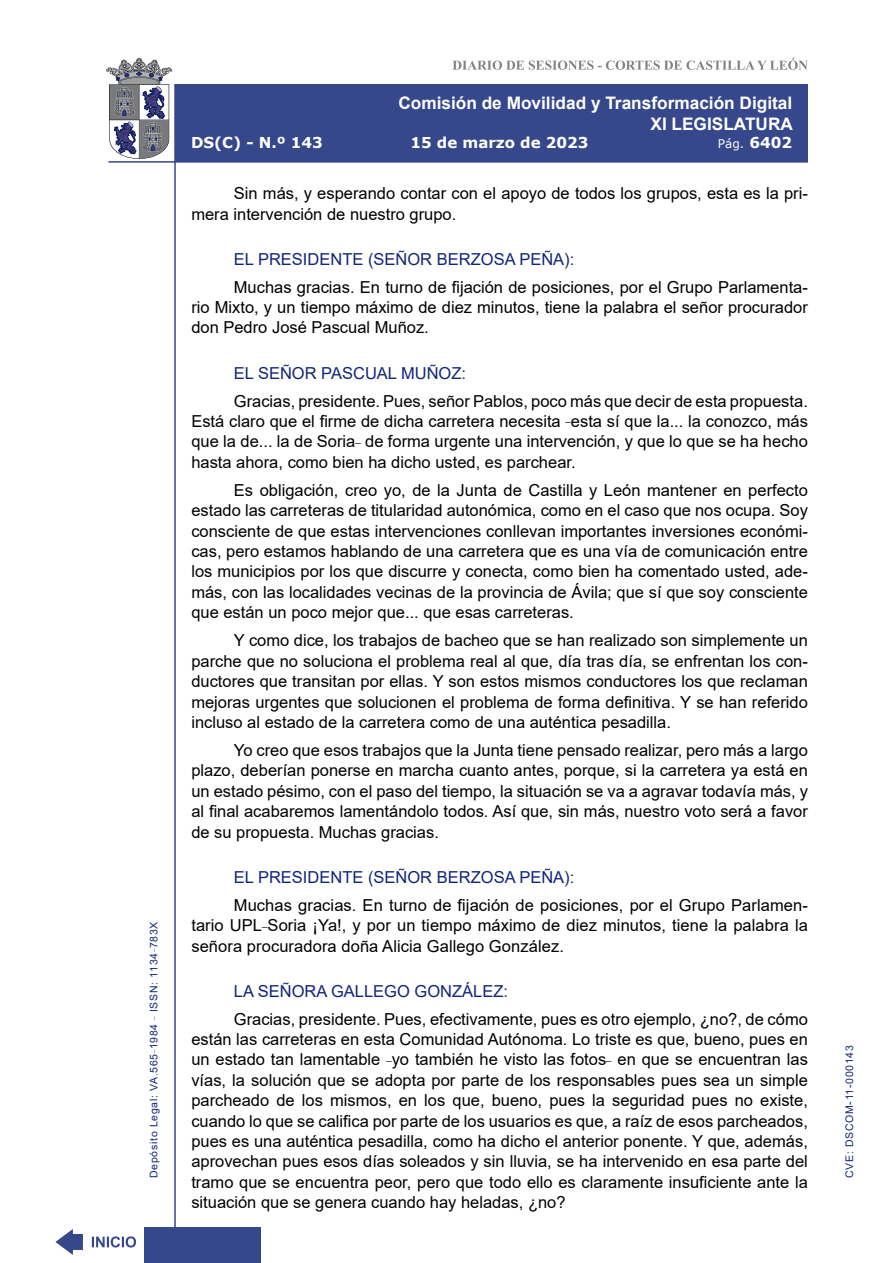
<style>
.page{position:relative;width:893px;height:1263px;background:#fff}
.page>*{position:absolute;margin:0;border:0;box-sizing:border-box;transform-origin:0 0}
.t1{font:700 17.25px/20.7px "Arial";color:#fff;text-align:right}
.t2{font:16.5px/20.4px "Arial";color:#000;text-align:justify}
.Orador{font:16.5px "Arial";color:#122678}
.t3{font:700 15px "Verdana";color:#fff}
.t4{font:12px "Verdana";color:#fff}
.t5{font:10.5px "Arial";letter-spacing:.065em;color:#122678}
.s1{font-weight:700;font-size:15px}
</style>
<div class="page">
<svg style="left:452px;top:58px;width:356px;height:12px"></svg>
<hr style="left:174px;top:84px;width:2px;height:1179px;background:#36478c">
<div style="left:144px;top:1227px;width:117px;height:36px;background:#36478c"></div>
<div style="left:175px;top:84px;width:633px;height:78px;background:#36478c"></div>
<hr style="left:108px;top:161px;width:700px;height:2px;background:#36478c">
<svg style="left:92px;top:1236px;width:44px;height:11px"></svg>
<svg style="left:55px;top:1229px;width:28px;height:26px"></svg>
<svg style="left:106px;top:58px;width:66px;height:101px"></svg>
<p class="t5" style="left:146px;top:1178px;width:258px;rotate:-90deg">Depósito Legal: VA.565<sup>_</sup>1984 <sup>_</sup> ISSN: 1134<sup>_</sup>783X</p>
<p class="t1" style="left:398px;top:93px;width:396px">Comisión de Movilidad y Transformación Digital<br>XI LEGISLATURA</p>
<p class="t3" style="left:191px;top:132px;width:133px">DS(C) - N.º 143</p>
<p class="t3" style="left:410px;top:132px;width:180px">15 de marzo de 2023</p>
<p class="t4" style="left:718px;top:135px;width:76px">Pág. <span class="s1">6402</span></p>
<p class="t2" style="left:191px;top:183px;width:618px;text-indent:43px">Sin más, y esperando contar con el apoyo de todos los grupos, esta es la pri&shy;mera intervención de nuestro grupo.</p>
<p class="Orador" style="left:234px;top:247px;width:342px">EL PRESIDENTE (SEÑOR BERZOSA PEÑA):</p>
<p class="t2" style="left:191px;top:277px;width:618px;text-indent:43px">Muchas gracias. En turno de fijación de posiciones, por el Grupo Parlamenta&shy;rio Mixto, y un tiempo máximo de diez minutos, tiene la palabra el señor procurador don Pedro José Pascual Muñoz.</p>
<p class="Orador" style="left:234px;top:361px;width:234px">EL SEÑOR PASCUAL MUÑOZ:</p>
<p class="t2" style="left:191px;top:390px;width:618px;text-indent:43px">Gracias, presidente. Pues, señor Pablos, poco más que decir de esta propuesta.<br>Está claro que el firme de dicha carretera necesita <sup>_</sup>esta sí que la... la conozco, más que la de... la de Soria<sup>_</sup> de forma urgente una intervención, y que lo que se ha hecho hasta ahora, como bien ha dicho usted, es parchear.</p>
<p class="t2" style="left:191px;top:480px;width:618px;text-indent:43px">Es obligación, creo yo, de la Junta de Castilla y León mantener en perfecto estado las carreteras de titularidad autonómica, como en el caso que nos ocupa. Soy consciente de que estas intervenciones conllevan importantes inversiones económi&shy;cas, pero estamos hablando de una carretera que es una vía de comunicación entre los municipios por los que discurre y conecta, como bien ha comentado usted, ade&shy;más, con las localidades vecinas de la provincia de Ávila; que sí que soy consciente que están un poco mejor que... que esas carreteras.</p>
<p class="t2" style="left:191px;top:630px;width:618px;text-indent:43px">Y como dice, los trabajos de bacheo que se han realizado son simplemente un parche que no soluciona el problema real al que, día tras día, se enfrentan los con&shy;ductores que transitan por ellas. Y son estos mismos conductores los que reclaman mejoras urgentes que solucionen el problema de forma definitiva. Y se han referido incluso al estado de la carretera como de una auténtica pesadilla.</p>
<p class="t2" style="left:191px;top:740px;width:618px;text-indent:43px">Yo creo que esos trabajos que la Junta tiene pensado realizar, pero más a largo plazo, deberían ponerse en marcha cuanto antes, porque, si la carretera ya está en un estado pésimo, con el paso del tiempo, la situación se va a agravar todavía más, y al final acabaremos lamentándolo todos. Así que, sin más, nuestro voto será a favor de su propuesta. Muchas gracias.</p>
<p class="Orador" style="left:234px;top:865px;width:342px">EL PRESIDENTE (SEÑOR BERZOSA PEÑA):</p>
<p class="t2" style="left:191px;top:895px;width:618px;text-indent:43px">Muchas gracias. En turno de fijación de posiciones, por el Grupo Parlamen&shy;tario UPL<sup>_</sup>Soria ¡Ya!, y por un tiempo máximo de diez minutos, tiene la palabra la señora procuradora doña Alicia Gallego González.</p>
<p class="Orador" style="left:234px;top:979px;width:276px">LA SEÑORA GALLEGO GONZÁLEZ:</p>
<p class="t2" style="left:191px;top:1008px;width:618px;text-indent:43px">Gracias, presidente. Pues, efectivamente, pues es otro ejemplo, ¿no?, de cómo están las carreteras en esta Comunidad Autónoma. Lo triste es que, bueno, pues en un estado tan lamentable <sup>_</sup>yo también he visto las fotos<sup>_</sup> en que se encuentran las vías, la solución que se adopta por parte de los responsables pues sea un simple parcheado de los mismos, en los que, bueno, pues la seguridad pues no existe, cuando lo que se califica por parte de los usuarios es que, a raíz de esos parcheados, pues es una auténtica pesadilla, como ha dicho el anterior ponente. Y que, además, aprovechan pues esos días soleados y sin lluvia, se ha intervenido en esa parte del tramo que se encuentra peor, pero que todo ello es claramente insuficiente ante la situación que se genera cuando hay heladas, ¿no?</p>
<p class="t5" style="left:842px;top:1178px;width:134px;rotate:-90deg">CVE: DSCOM-11-000143</p>
</div>
